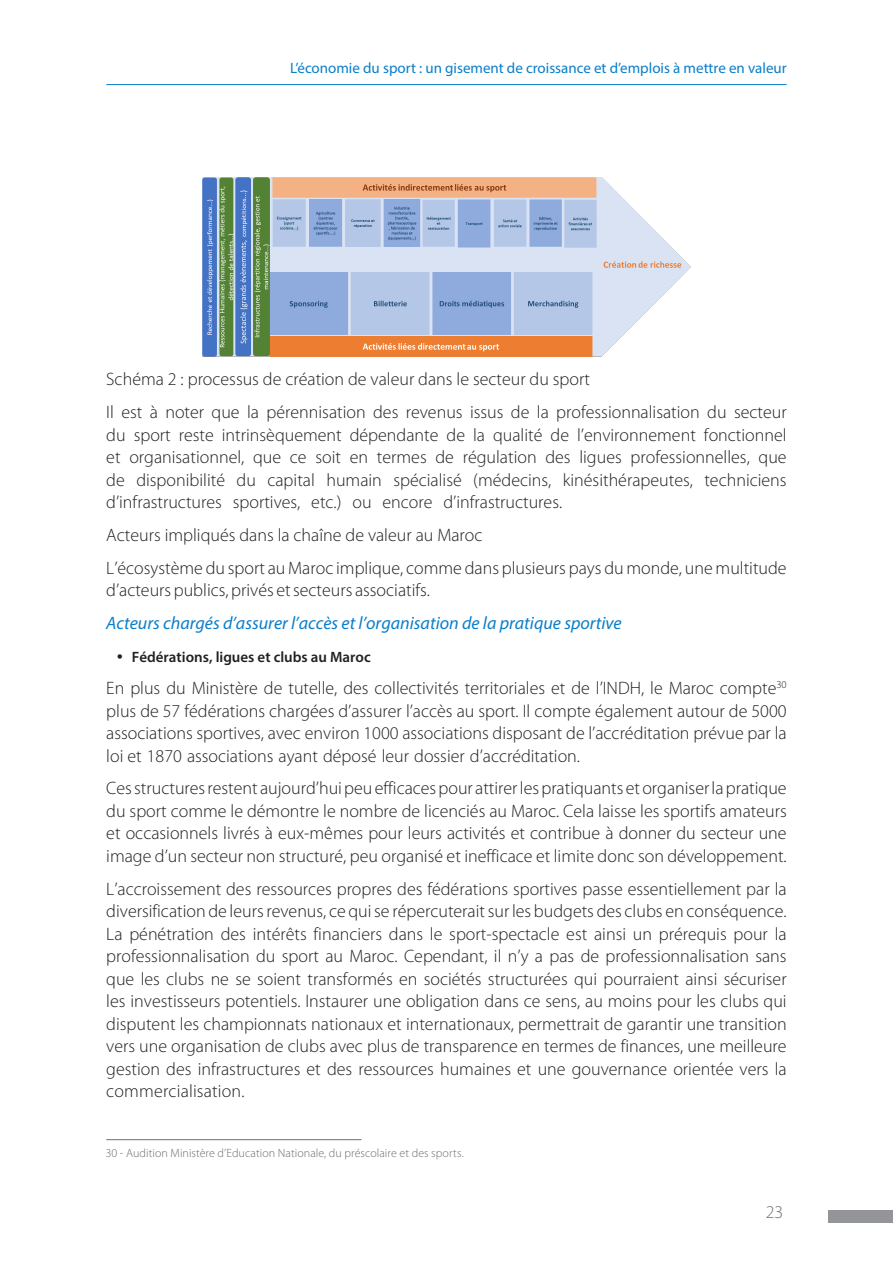
<style>
.page{position:relative;width:893px;height:1263px;background:#fff}
.page>*{position:absolute;margin:0;border:0;box-sizing:border-box;transform-origin:0 0}
.t1{font:300 18px/22.5px "Myriad Pro";color:#231f20;text-align:justify}
.t2{font:italic 18px "Myriad Pro";color:#0a7eca}
.t3{font:300 18px "Myriad Pro";color:#6c6d70}
.t4{font:15px "Myriad Pro";color:#0a7eca}
.t5{font:600 15px "Myriad Pro";color:#231f20}
.t6{font:300 12px "Myriad Pro";letter-spacing:.005em;color:#6c6d70}
</style>
<div class="page">
<div style="left:828px;top:1210px;width:65px;height:13px;background:#939598"></div>
<hr style="left:106px;top:84px;width:681px;height:1px;background:#0a7eca">
<img style="left:202px;top:178px;width:489px;height:179px">
<hr style="left:106px;top:1139px;width:255px;height:1px;background:#6c6d70">
<p class="t4" style="left:290px;top:59px;width:498px">L’économie du sport : un gisement de croissance et d’emplois à mettre en valeur</p>
<p class="t1" style="left:106px;top:368px;width:485px">Schéma 2 : processus de création de valeur dans le secteur du sport</p>
<p class="t1" style="left:106px;top:401px;width:682px">Il est à noter que la pérennisation des revenus issus de la professionnalisation du secteur du sport reste intrinsèquement dépendante de la qualité de l’environnement fonctionnel et organisationnel, que ce soit en termes de régulation des ligues professionnelles, que de disponibilité du capital humain spécialisé (médecins, kinésithérapeutes, techniciens d’infrastructures sportives, etc.) ou encore d’infrastructures.</p>
<p class="t1" style="left:106px;top:524px;width:378px">Acteurs impliqués dans la chaîne de valeur au Maroc</p>
<p class="t1" style="left:106px;top:557px;width:682px">L’écosystème du sport au Maroc implique, comme dans plusieurs pays du monde, une multitude d’acteurs publics, privés et secteurs associatifs.</p>
<p class="t2" style="left:106px;top:612px;width:517px">Acteurs chargés d’assurer l’accès et l’organisation de la pratique sportive</p>
<p class="t5" style="left:116px;top:647px;width:256px">• Fédérations, ligues et clubs au Maroc</p>
<p class="t1" style="left:106px;top:677px;width:682px">En plus du Ministère de tutelle, des collectivités territoriales et de l’INDH, le Maroc compte<sup>30 </sup>plus de 57 fédérations chargées d’assurer l’accès au sport. Il compte également autour de 5000 associations sportives, avec environ 1000 associations disposant de l’accréditation prévue par la loi et 1870 associations ayant déposé leur dossier d’accréditation.</p>
<p class="t1" style="left:106px;top:777px;width:682px">Ces structures restent aujourd’hui peu efficaces pour attirer les pratiquants et organiser la pratique du sport comme le démontre le nombre de licenciés au Maroc. Cela laisse les sportifs amateurs et occasionnels livrés à eux-mêmes pour leurs activités et contribue à donner du secteur une image d’un secteur non structuré, peu organisé et inefficace et limite donc son développement.</p>
<p class="t1" style="left:106px;top:878px;width:682px">L’accroissement des ressources propres des fédérations sportives passe essentiellement par la diversification de leurs revenus, ce qui se répercuterait sur les budgets des clubs en conséquence.<br>La pénétration des intérêts financiers dans le sport-spectacle est ainsi un prérequis pour la professionnalisation du sport au Maroc. Cependant, il n’y a pas de professionnalisation sans que les clubs ne se soient transformés en sociétés structurées qui pourraient ainsi sécuriser les investisseurs potentiels. Instaurer une obligation dans ce sens, au moins pour les clubs qui disputent les championnats nationaux et internationaux, permettrait de garantir une transition vers une organisation de clubs avec plus de transparence en termes de finances, une meilleure gestion des infrastructures et des ressources humaines et une gouvernance orientée vers la commercialisation.</p>
<p class="t6" style="left:106px;top:1146px;width:359px">30 - Audition Ministère d’Education Nationale, du préscolaire et des sports.</p>
<p class="t3" style="left:766px;top:1202px;width:19px">23</p>
</div>
